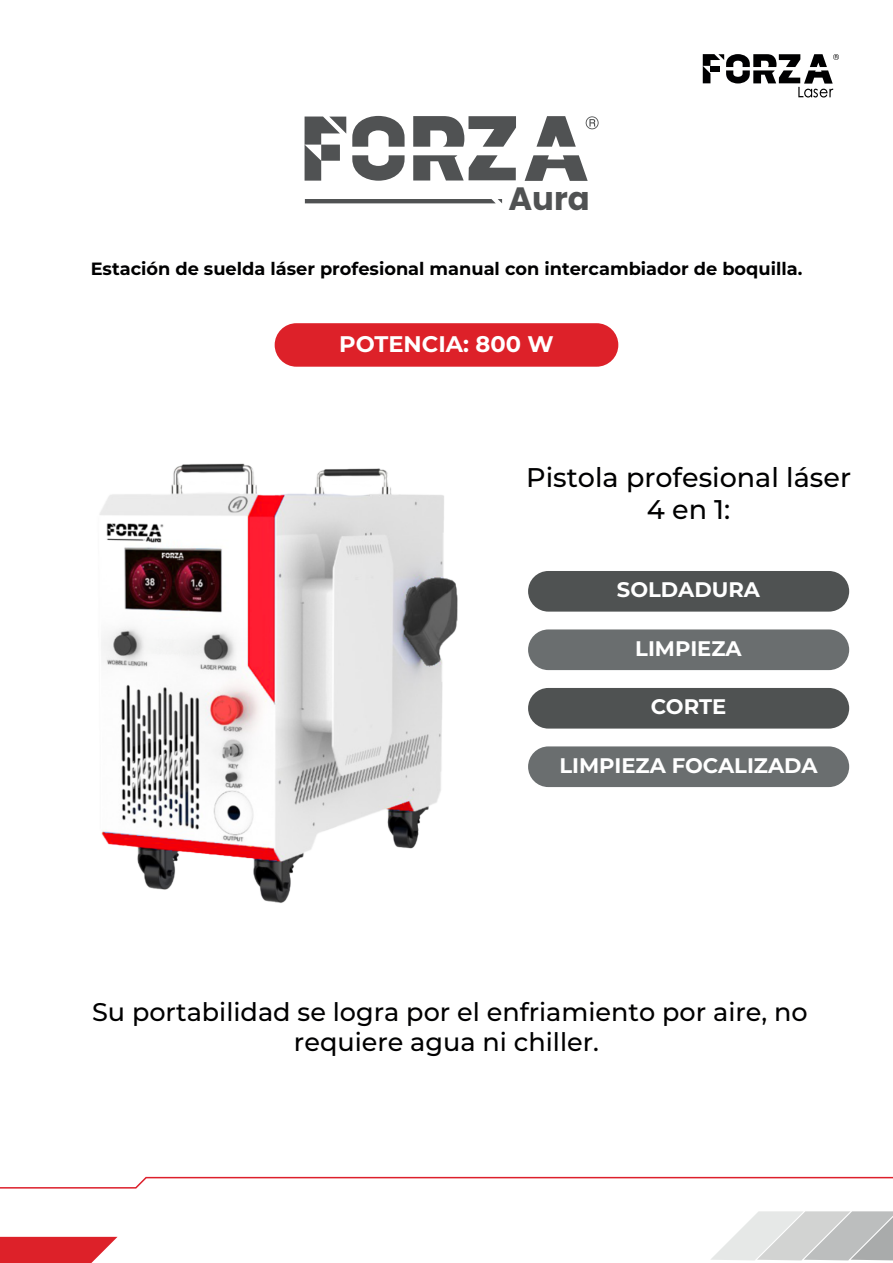
<style>
.page{position:relative;width:893px;height:1263px;background:#fff}
.page>*{position:absolute;margin:0;border:0;box-sizing:border-box;transform-origin:0 0}
.t1{font:700 32.25px "Poppins";color:#505253}
.t2{font:500 27px/32.4px "Montserrat";color:#000001;text-align:center}
.t3{font:500 25.5px/30.6px "Montserrat";color:#000001;text-align:center}
.t4{font:700 22.5px "Montserrat";color:#fff}
.t5{font:700 21.15px "Montserrat";color:#fff}
.t6{font:700 17.7px "Montserrat";color:#000001}
</style>
<div class="page">
<svg style="left:711px;top:1211px;width:182px;height:49px"></svg>
<svg style="left:0;top:1237px;width:118px;height:26px;background:#e03a41"></svg>
<svg style="left:0;top:1176px;width:893px;height:13px"></svg>
<svg style="left:703px;top:54px;width:136px;height:44px"></svg>
<svg style="left:305px;top:117px;width:41px;height:64px"></svg>
<svg style="left:536px;top:116px;width:40px;height:31px"></svg>
<svg style="left:525px;top:155px;width:63px;height:26px"></svg>
<svg style="left:413px;top:116px;width:103px;height:31px"></svg>
<svg style="left:413px;top:155px;width:103px;height:25px"></svg>
<svg style="left:352px;top:116px;width:53px;height:31px"></svg>
<svg style="left:352px;top:155px;width:53px;height:26px"></svg>
<svg style="left:586px;top:116px;width:13px;height:13px"></svg>
<svg style="left:305px;top:199px;width:197px;height:4px"></svg>
<div style="left:275px;top:323px;width:343px;height:44px;background:#dd2129;border-radius:22px"></div>
<div style="left:528px;top:571px;width:321px;height:41px;background:#4f5252;border-radius:20px"></div>
<div style="left:528px;top:629px;width:321px;height:41px;background:#6a6e6f;border-radius:20px"></div>
<div style="left:528px;top:688px;width:321px;height:40px;background:#4f5252;border-radius:20px"></div>
<div style="left:528px;top:746px;width:321px;height:41px;background:#6a6e6f;border-radius:20px"></div>
<img style="left:99px;top:463px;width:359px;height:440px">
<p class="t1" style="left:508px;top:180px;width:83px">Aura</p>
<p class="t6" style="left:91px;top:256px;width:713px">Estación de suelda láser profesional manual con intercambiador de boquilla.</p>
<p class="t4" style="left:339px;top:327px;width:216px">POTENCIA: 800 W</p>
<p class="t2" style="left:526px;top:460px;width:326px">Pistola profesional láser<br>4 en 1:</p>
<p class="t5" style="left:617px;top:575px;width:145px">SOLDADURA</p>
<p class="t5" style="left:635px;top:633px;width:108px">LIMPIEZA</p>
<p class="t5" style="left:651px;top:692px;width:77px">CORTE</p>
<p class="t5" style="left:559px;top:750px;width:260px">LIMPIEZA FOCALIZADA</p>
<p class="t3" style="left:92px;top:995px;width:717px">Su portabilidad se logra por el enfriamiento por aire, no requiere agua ni chiller.</p>
</div>
